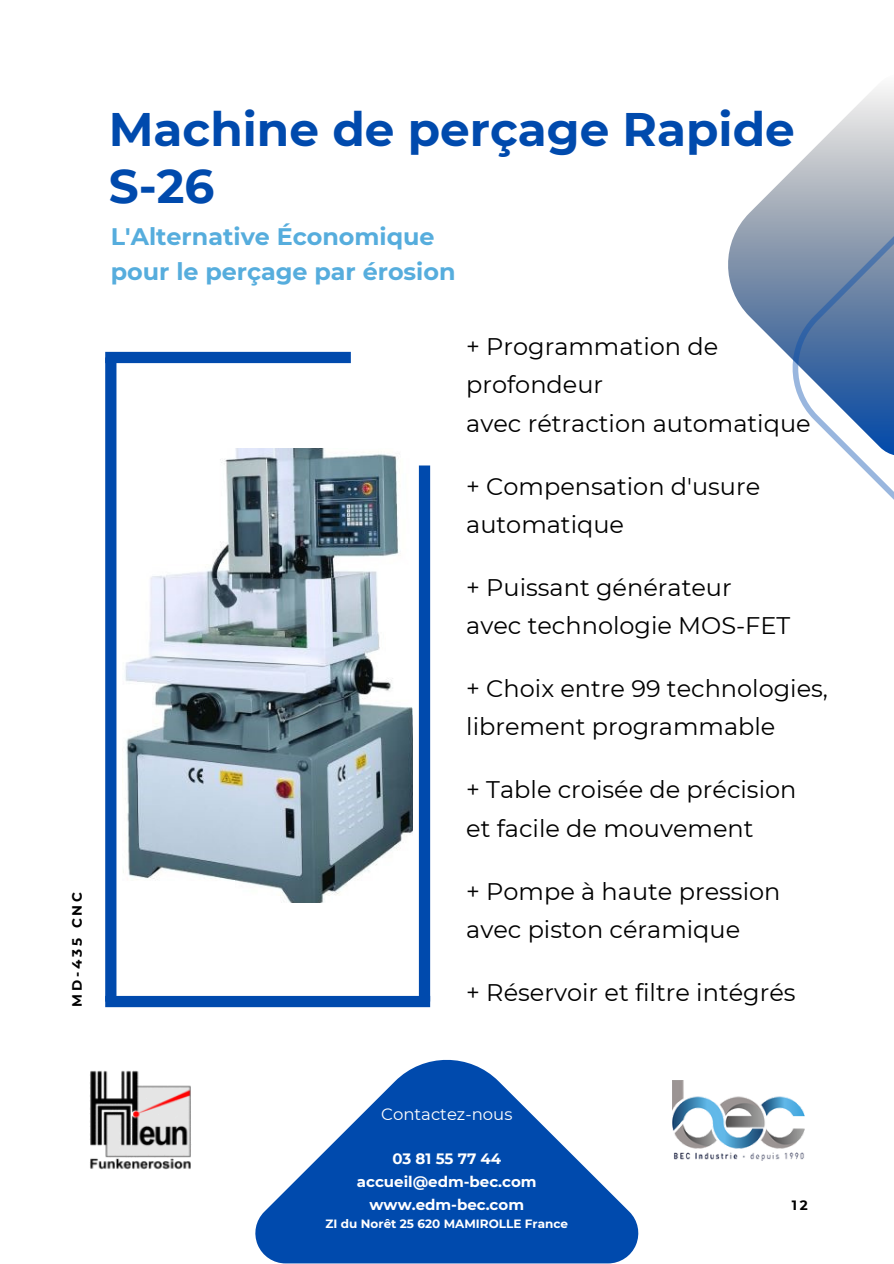
<style>
.page{position:relative;width:894px;height:1264px;background:#fff}
.page>*{position:absolute;margin:0;border:0;box-sizing:border-box;transform-origin:0 0}
.t1{font:700 46.95px/57.3px "Montserrat";color:#004aad}
.t2{font:24px/38.2px "Montserrat";color:#000}
.t3{font:700 23.85px/34.8px "Montserrat";color:#56addd}
.t4{font:16.5px "Montserrat";color:#fff}
.t5{font:700 15px "Montserrat";color:#fff}
.t6{font:700 13.5px "Montserrat";letter-spacing:.215em;color:#000}
.t7{font:700 12px "Montserrat";color:#fff}
</style>
<div class="page">
<div style="left:105px;top:352px;width:246px;height:11px;background:#004aad"></div>
<div style="left:105px;top:995px;width:325px;height:12px;background:#004aad"></div>
<div style="left:105px;top:357px;width:11px;height:644px;background:#004aad"></div>
<div style="left:419px;top:465px;width:11px;height:536px;background:#004aad"></div>
<svg style="left:728px;top:87px;width:165px;height:271px"></svg>
<svg style="left:791px;top:203px;width:102px;height:296px"></svg>
<img style="left:672px;top:1080px;width:132px;height:80px">
<img style="left:90px;top:1070px;width:101px;height:100px">
<img style="left:123px;top:449px;width:290px;height:453px">
<svg style="left:255px;top:1059px;width:384px;height:204px;fill:#004aad"></svg>
<h1 class="t6" style="left:69px;top:1007px;width:117px;rotate:-90deg">MD-435 CNC</h1>
<h3 class="t1" style="left:109px;top:100px;width:687px">Machine de perçage Rapide<br>S-26</h3>
<p class="t3" style="left:111px;top:219px;width:346px">L'Alternative Économique pour le perçage par érosion</p>
<h2 class="t2" style="left:466px;top:327px;width:253px">+ Programmation de profondeur</h2>
<h3 class="t2" style="left:466px;top:404px;width:346px">avec rétraction automatique</h3>
<p class="t2" style="left:466px;top:467px;width:295px">+ Compensation d'usure</p>
<p class="t2" style="left:466px;top:505px;width:159px">automatique</p>
<p class="t2" style="left:466px;top:568px;width:267px">+ Puissant générateur</p>
<p class="t2" style="left:466px;top:606px;width:325px">avec technologie MOS-FET</p>
<h3 class="t2" style="left:466px;top:669px;width:363px">+ Choix entre 99 technologies,</h3>
<p class="t2" style="left:466px;top:707px;width:310px">librement programmable</p>
<p class="t2" style="left:466px;top:770px;width:332px">+ Table croisée de précision</p>
<h3 class="t2" style="left:466px;top:808px;width:289px">et facile de mouvement</h3>
<p class="t2" style="left:466px;top:871px;width:315px">+ Pompe à haute pression</p>
<h3 class="t2" style="left:466px;top:910px;width:275px">avec piston céramique</h3>
<p class="t2" style="left:466px;top:973px;width:331px">+ Réservoir et filtre intégrés</p>
<h3 class="t4" style="left:381px;top:1103px;width:133px">Contactez-nous</h3>
<p class="t5" style="left:392px;top:1149px;width:110px">03 81 55 77 44</p>
<p class="t5" style="left:357px;top:1172px;width:181px">accueil@edm-bec.com</p>
<p class="t5" style="left:369px;top:1195px;width:156px">www.edm-bec.com</p>
<p class="t7" style="left:325px;top:1216px;width:244px">ZI du Norêt 25 620 MAMIROLLE France</p>
<h5 class="t6" style="left:791px;top:1197px;width:18px">12</h5>
</div>
